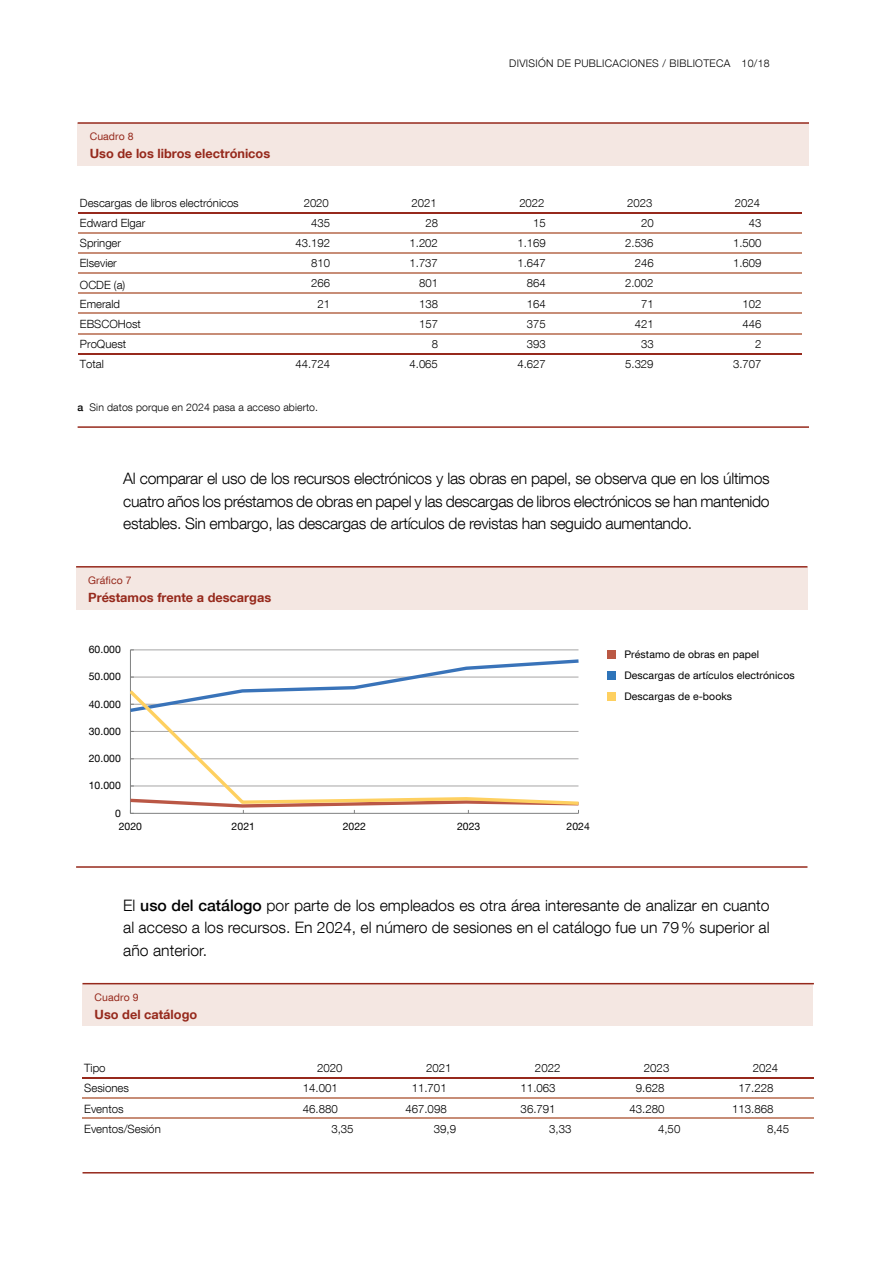
<style>
.page{position:relative;width:893px;height:1263px;background:#fff}
.page>*{position:absolute;margin:0;border:0;box-sizing:border-box;transform-origin:0 0}
.TEXTO{font:300 15.75px/22.5px "Bd E Neue Helvetica";letter-spacing:-.02em;color:#000;text-align:justify}
.t1{font:700 12.75px "Bd E Neue Helvetica";color:#96291c}
.t2{font:300 11.4px "Bd E Neue Helvetica";color:#000}
.t3{font:10.5px "Bd E Neue Helvetica";letter-spacing:.01em;color:#000}
.t4{font:300 10.5px "Bd E Neue Helvetica";letter-spacing:.01em;color:#000}
.t5{font:300 10.5px "Bd E Neue Helvetica";letter-spacing:.03em;color:#000}
.t6{font:10.5px "Bd E Neue Helvetica";letter-spacing:.01em;color:#96291c}
.s1{font-weight:500}
</style>
<div class="page">
<hr style="left:78px;top:426px;width:731px;height:2px;background:#96291c">
<hr style="left:78px;top:212px;width:723px;height:1px;background:#96291c">
<hr style="left:78px;top:232px;width:723px;height:1px;background:#c78d77">
<hr style="left:78px;top:252px;width:723px;height:2px;background:#c78d77">
<hr style="left:78px;top:272px;width:723px;height:2px;background:#c78d77">
<hr style="left:78px;top:292px;width:723px;height:2px;background:#c78d77">
<hr style="left:78px;top:313px;width:723px;height:1px;background:#c78d77">
<hr style="left:78px;top:333px;width:723px;height:1px;background:#c78d77">
<hr style="left:78px;top:353px;width:723px;height:1px;background:#96291c">
<div style="left:78px;top:123px;width:731px;height:43px;background:#f4e7e2"></div>
<hr style="left:78px;top:122px;width:731px;height:2px;background:#96291c">
<hr style="left:76px;top:866px;width:731px;height:2px;background:#96291c">
<div style="left:608px;top:692px;width:8px;height:8px;background:#fed060"></div>
<div style="left:608px;top:671px;width:8px;height:8px;background:#2e74b9"></div>
<div style="left:608px;top:650px;width:8px;height:8px;background:#ba5844"></div>
<div style="left:76px;top:567px;width:731px;height:42px;background:#f4e7e2"></div>
<hr style="left:76px;top:566px;width:731px;height:1px;background:#96291c">
<hr style="left:130px;top:650px;width:448px;height:1px;background:#a6a5a5">
<hr style="left:130px;top:650px;width:1px;height:163px;background:#7f8080">
<svg style="left:130px;top:807px;width:449px;height:7px"></svg>
<svg style="left:131px;top:659px;width:448px;height:28px"></svg>
<svg style="left:130px;top:687px;width:449px;height:120px"></svg>
<hr style="left:83px;top:1172px;width:730px;height:1px;background:#96291c">
<hr style="left:82px;top:1077px;width:731px;height:1px;background:#96291c">
<hr style="left:82px;top:1097px;width:731px;height:2px;background:#c78d77">
<hr style="left:82px;top:1118px;width:731px;height:1px;background:#c78d77">
<div style="left:83px;top:984px;width:730px;height:42px;background:#f4e7e2"></div>
<hr style="left:83px;top:983px;width:730px;height:1px;background:#96291c">
<p class="t6" style="left:90px;top:130px;width:46px">Cuadro 8</p>
<p class="t1" style="left:90px;top:145px;width:182px">Uso de los libros electrónicos</p>
<p class="t5" style="left:509px;top:57px;width:262px">DIVISIÓN DE PUBLICACIONES / BIBLIOTECA 10/18</p>
<p class="t2" style="left:80px;top:196px;width:160px">Descargas de libros electrónicos</p>
<p class="t2" style="left:304px;top:196px;width:27px">2020</p>
<p class="t2" style="left:411px;top:196px;width:27px">2021</p>
<p class="t2" style="left:519px;top:196px;width:27px">2022</p>
<p class="t2" style="left:627px;top:196px;width:27px">2023</p>
<p class="t2" style="left:735px;top:196px;width:27px">2024</p>
<p class="t2" style="left:80px;top:216px;width:67px">Edward Elgar</p>
<p class="t2" style="left:311px;top:216px;width:20px">435</p>
<p class="t2" style="left:425px;top:216px;width:14px">28</p>
<p class="t2" style="left:533px;top:216px;width:14px">15</p>
<p class="t2" style="left:641px;top:216px;width:14px">20</p>
<p class="t2" style="left:749px;top:216px;width:14px">43</p>
<p class="t2" style="left:80px;top:236px;width:43px">Springer</p>
<p class="t2" style="left:295px;top:236px;width:36px">43.192</p>
<p class="t2" style="left:410px;top:236px;width:30px">1.202</p>
<p class="t2" style="left:517px;top:236px;width:30px">1.169</p>
<p class="t2" style="left:625px;top:236px;width:30px">2.536</p>
<p class="t2" style="left:733px;top:236px;width:30px">1.500</p>
<p class="t2" style="left:80px;top:256px;width:38px">Elsevier</p>
<p class="t2" style="left:311px;top:256px;width:20px">810</p>
<p class="t2" style="left:410px;top:256px;width:30px">1.737</p>
<p class="t2" style="left:517px;top:256px;width:30px">1.647</p>
<p class="t2" style="left:635px;top:256px;width:20px">246</p>
<p class="t2" style="left:733px;top:256px;width:30px">1.609</p>
<p class="t2" style="left:80px;top:277px;width:47px">OCDE (a)</p>
<p class="t2" style="left:311px;top:276px;width:20px">266</p>
<p class="t2" style="left:419px;top:276px;width:20px">801</p>
<p class="t2" style="left:527px;top:276px;width:20px">864</p>
<p class="t2" style="left:625px;top:276px;width:30px">2.002</p>
<p class="t2" style="left:80px;top:297px;width:42px">Emerald</p>
<p class="t2" style="left:318px;top:297px;width:14px">21</p>
<p class="t2" style="left:419px;top:297px;width:20px">138</p>
<p class="t2" style="left:527px;top:297px;width:20px">164</p>
<p class="t2" style="left:641px;top:297px;width:14px">71</p>
<p class="t2" style="left:743px;top:297px;width:20px">102</p>
<p class="t2" style="left:80px;top:317px;width:62px">EBSCOHost</p>
<p class="t2" style="left:419px;top:317px;width:20px">157</p>
<p class="t2" style="left:527px;top:317px;width:20px">375</p>
<p class="t2" style="left:635px;top:317px;width:20px">421</p>
<p class="t2" style="left:743px;top:317px;width:20px">446</p>
<p class="t2" style="left:80px;top:337px;width:48px">ProQuest</p>
<p class="t2" style="left:432px;top:337px;width:8px">8</p>
<p class="t2" style="left:527px;top:337px;width:20px">393</p>
<p class="t2" style="left:641px;top:337px;width:14px">33</p>
<p class="t2" style="left:755px;top:337px;width:8px">2</p>
<p class="t2" style="left:80px;top:357px;width:25px">Total</p>
<p class="t2" style="left:295px;top:357px;width:36px">44.724</p>
<p class="t2" style="left:410px;top:357px;width:30px">4.065</p>
<p class="t2" style="left:517px;top:357px;width:30px">4.627</p>
<p class="t2" style="left:625px;top:357px;width:30px">5.329</p>
<p class="t2" style="left:733px;top:357px;width:30px">3.707</p>
<p class="t4" style="left:78px;top:401px;width:242px"><span class="s1">a</span> Sin datos porque en 2024 pasa a acceso abierto.</p>
<p class="TEXTO" style="left:123px;top:467px;width:648px">Al comparar el uso de los recursos electrónicos y las obras en papel, se observa que en los últimos cuatro años los préstamos de obras en papel y las descargas de libros electrónicos se han mantenido estables. Sin embargo, las descargas de artículos de revistas han seguido aumentando.</p>
<p class="t6" style="left:88px;top:574px;width:45px">Gráfico 7</p>
<p class="t1" style="left:88px;top:589px;width:184px">Préstamos frente a descargas</p>
<p class="t3" style="left:89px;top:643px;width:34px">60.000</p>
<p class="t3" style="left:89px;top:670px;width:34px">50.000</p>
<p class="t3" style="left:89px;top:698px;width:34px">40.000</p>
<p class="t3" style="left:89px;top:725px;width:34px">30.000</p>
<p class="t3" style="left:89px;top:752px;width:34px">20.000</p>
<p class="t3" style="left:89px;top:779px;width:34px">10.000</p>
<p class="t3" style="left:115px;top:806px;width:7px">0</p>
<p class="t3" style="left:119px;top:820px;width:25px">2020</p>
<p class="t3" style="left:232px;top:820px;width:25px">2021</p>
<p class="t3" style="left:343px;top:820px;width:25px">2022</p>
<p class="t3" style="left:457px;top:820px;width:25px">2023</p>
<p class="t3" style="left:567px;top:820px;width:25px">2024</p>
<p class="t3" style="left:624px;top:648px;width:136px">Préstamo de obras en papel</p>
<p class="t3" style="left:624px;top:669px;width:172px">Descargas de artículos electrónicos</p>
<p class="t3" style="left:624px;top:690px;width:109px">Descargas de e-books</p>
<p class="TEXTO" style="left:123px;top:894px;width:648px">El <span class="s1">uso del catálogo</span> por parte de los empleados es otra área interesante de analizar en cuanto al acceso a los recursos. En 2024, el número de sesiones en el catálogo fue un 79% superior al año anterior.</p>
<p class="t6" style="left:95px;top:991px;width:46px">Cuadro 9</p>
<p class="t1" style="left:95px;top:1006px;width:104px">Uso del catálogo</p>
<p class="t2" style="left:84px;top:1061px;width:23px">Tipo</p>
<p class="t2" style="left:317px;top:1061px;width:27px">2020</p>
<p class="t2" style="left:426px;top:1061px;width:27px">2021</p>
<p class="t2" style="left:535px;top:1061px;width:27px">2022</p>
<p class="t2" style="left:644px;top:1061px;width:27px">2023</p>
<p class="t2" style="left:753px;top:1061px;width:27px">2024</p>
<p class="t2" style="left:84px;top:1081px;width:46px">Sesiones</p>
<p class="t2" style="left:303px;top:1081px;width:37px">14.001</p>
<p class="t2" style="left:412px;top:1081px;width:37px">11.701</p>
<p class="t2" style="left:521px;top:1081px;width:37px">11.063</p>
<p class="t2" style="left:636px;top:1081px;width:30px">9.628</p>
<p class="t2" style="left:738px;top:1081px;width:37px">17.228</p>
<p class="t2" style="left:84px;top:1101px;width:41px">Eventos</p>
<p class="t2" style="left:303px;top:1101px;width:37px">46.880</p>
<p class="t2" style="left:405px;top:1101px;width:43px">467.098</p>
<p class="t2" style="left:521px;top:1101px;width:37px">36.791</p>
<p class="t2" style="left:629px;top:1101px;width:37px">43.280</p>
<p class="t2" style="left:732px;top:1101px;width:43px">113.868</p>
<p class="t2" style="left:84px;top:1122px;width:78px">Eventos/Sesión</p>
<p class="t2" style="left:331px;top:1122px;width:24px">3,35</p>
<p class="t2" style="left:434px;top:1122px;width:24px">39,9</p>
<p class="t2" style="left:549px;top:1122px;width:24px">3,33</p>
<p class="t2" style="left:658px;top:1122px;width:24px">4,50</p>
<p class="t2" style="left:767px;top:1122px;width:24px">8,45</p>
</div>
